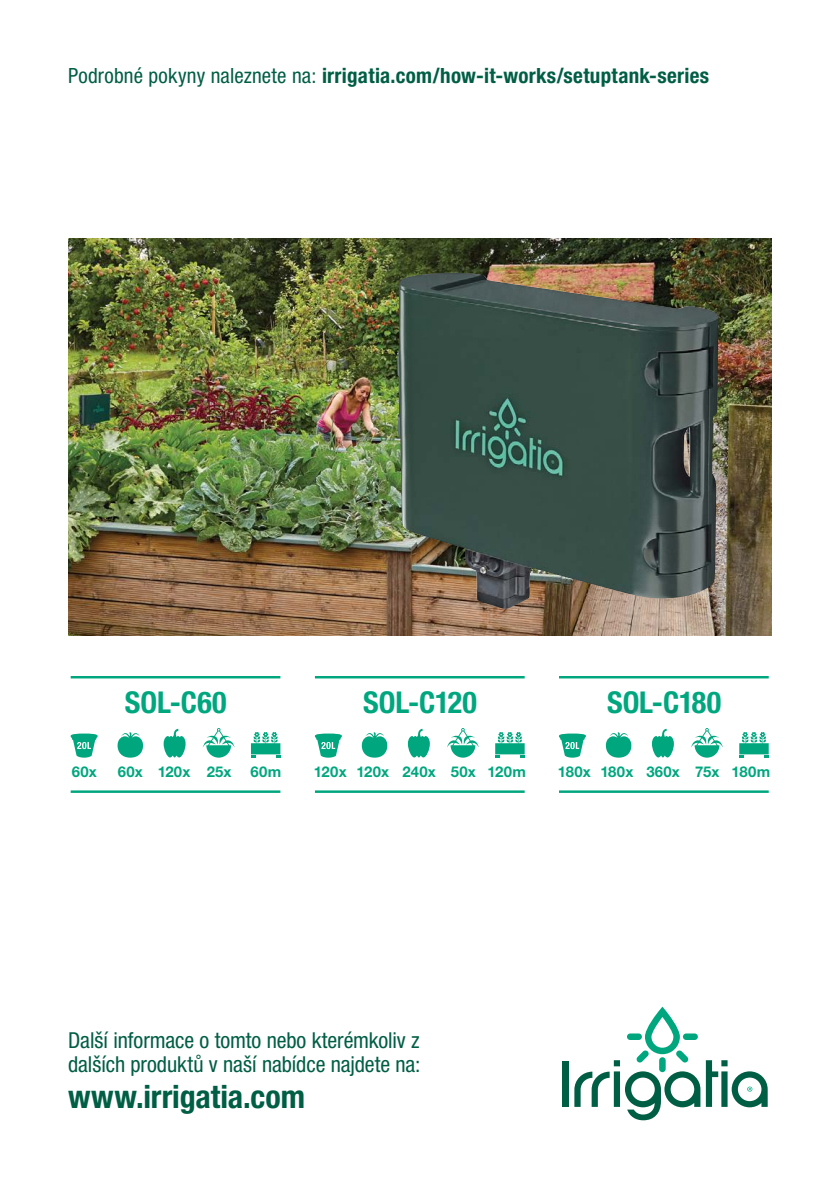
<style>
.page{position:relative;width:840px;height:1191px;background:#fff}
.page>*{position:absolute;margin:0;border:0;box-sizing:border-box;transform-origin:0 0}
.t1{font:700 condensed 32px "Helvetica Neue LT Pro";color:#005e44}
.t2{font:700 condensed 30px "Helvetica Neue";color:#00a77e}
.t3{font:condensed 22px/24px "Helvetica Neue LT Pro";letter-spacing:-.005em;color:#005e44}
.t4{font:700 condensed 21px "Helvetica Neue LT Pro";letter-spacing:.015em;color:#005e44}
.t5{font:700 14.8px "Helvetica Neue";letter-spacing:.01em;color:#00a77e}
.s1{font-weight:400}
</style>
<div class="page">
<img style="left:68px;top:238px;width:703px;height:397px">
<svg style="left:71px;top:733px;width:27px;height:24px"></svg>
<svg style="left:163px;top:729px;width:22px;height:28px"></svg>
<svg style="left:117px;top:732px;width:26px;height:25px"></svg>
<svg style="left:251px;top:732px;width:29px;height:25px"></svg>
<hr style="left:71px;top:676px;width:209px;height:2px;background:#00a77e">
<hr style="left:71px;top:790px;width:209px;height:3px;background:#00a77e">
<svg style="left:203px;top:728px;width:31px;height:29px"></svg>
<svg style="left:315px;top:733px;width:27px;height:24px"></svg>
<svg style="left:407px;top:729px;width:22px;height:28px"></svg>
<svg style="left:361px;top:732px;width:26px;height:25px"></svg>
<svg style="left:495px;top:732px;width:29px;height:25px"></svg>
<hr style="left:315px;top:676px;width:209px;height:2px;background:#00a77e">
<hr style="left:315px;top:790px;width:209px;height:3px;background:#00a77e">
<svg style="left:447px;top:728px;width:31px;height:29px"></svg>
<svg style="left:559px;top:733px;width:26px;height:24px"></svg>
<svg style="left:651px;top:729px;width:22px;height:28px"></svg>
<svg style="left:605px;top:732px;width:26px;height:25px"></svg>
<svg style="left:739px;top:732px;width:29px;height:25px"></svg>
<hr style="left:558px;top:676px;width:210px;height:2px;background:#00a77e">
<hr style="left:558px;top:790px;width:210px;height:3px;background:#00a77e">
<svg style="left:691px;top:728px;width:31px;height:29px"></svg>
<div style="left:561px;top:1061px;width:7px;height:45px;background:#005e44"></div>
<svg style="left:574px;top:1006px;width:193px;height:114px"></svg>
<img style="left:396px;top:273px;width:322px;height:336px">
<p class="t4" style="left:68px;top:63px;width:642px"><span class="s1">Podrobné pokyny naleznete na:</span> irrigatia.com/how-it-works/setuptank-series</p>
<h2 class="t2" style="left:125px;top:684px;width:103px">SOL-C60</h2>
<p class="t5" style="left:72px;top:762px;width:27px">60x</p>
<p class="t5" style="left:118px;top:762px;width:115px">60x 120x 25x</p>
<p class="t5" style="left:250px;top:762px;width:32px">60m</p>
<h2 class="t2" style="left:363px;top:684px;width:115px">SOL-C120</h2>
<p class="t5" style="left:314px;top:762px;width:213px">120x 120x 240x 50x 120m</p>
<h2 class="t2" style="left:606px;top:684px;width:116px">SOL-C180</h2>
<p class="t5" style="left:557px;top:762px;width:213px">180x 180x 360x 75x 180m</p>
<p class="t3" style="left:68px;top:1028px;width:354px">Další informace o tomto nebo kterémkoliv z dalších produktů v naší nabídce najdete na:</p>
<h1 class="t1" style="left:68px;top:1077px;width:238px">www.irrigatia.com</h1>
</div>
